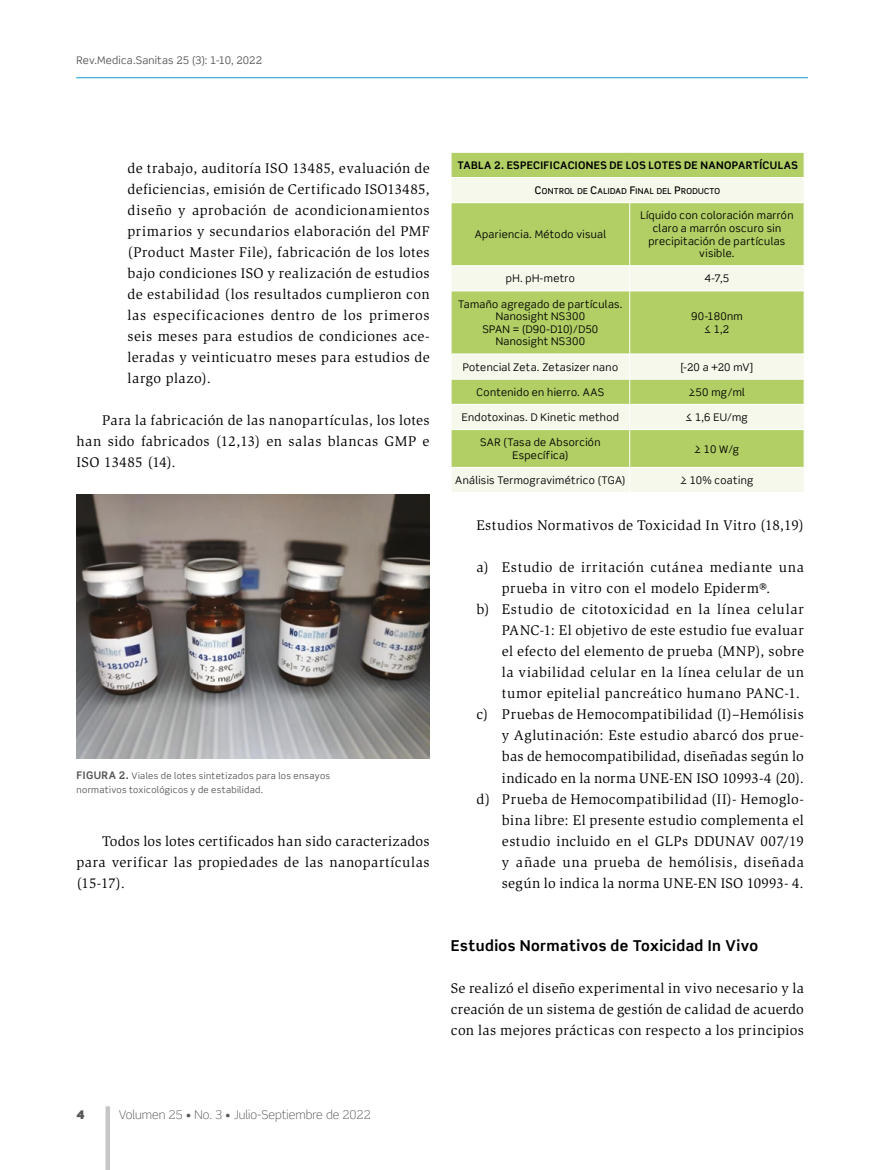
<style>
.page{position:relative;width:872px;height:1170px;background:#fff}
.page>*{position:absolute;margin:0;border:0;box-sizing:border-box;transform-origin:0 0}
._10Subt_2{font:700 15px "Scene Std";letter-spacing:.03em;color:#000}
._02Body_sin_sang{font:14.4px/21px "Slimbach Std";letter-spacing:.03em;color:#000;text-align:justify}
._01Body_text{font:14.4px/21px "Slimbach Std";letter-spacing:.03em;color:#000;text-align:justify}
.t1{font:300 12px "Scene Std";color:#575756}
.t2{font:900 12px "Scene Std";color:#575756}
._14texto_tablas{font:10.5px/12.6px "Scene Std";letter-spacing:.03em;color:#000;text-align:center}
._15Tit_Tabla{font:700 10.5px "Scene Std";letter-spacing:.035em;color:#000}
.t3{font:10.5px "Scene Std";letter-spacing:.02em;color:#575756}
._18Tit_graf{font:9px/13.5px "Scene Std";letter-spacing:.035em;color:#575756}
._16Encabezado{font:500 8.25px "Scene Std";letter-spacing:.04em;color:#000}
.s1{font-style:inherit}
.s2{font-weight:700;font-size:10.5px}
.s3{font-size:10.5px}
</style>
<div class="page">
<hr style="left:106px;top:1106px;width:4px;height:63px;background:#c6c6c6">
<hr style="left:76px;top:77px;width:732px;height:1px;background:#169ad3">
<img style="left:77px;top:494px;width:352px;height:264px">
<div style="left:452px;top:153px;width:352px;height:24px;background:#b2cf65"></div>
<svg style="left:452px;top:178px;width:352px;height:314px;fill:#b2cf65"></svg>
<svg style="left:451px;top:152px;width:1px;height:25px"></svg>
<hr style="left:451px;top:202px;width:178px;height:1px;background:#fff">
<hr style="left:629px;top:202px;width:175px;height:1px;background:#fff">
<hr style="left:629px;top:203px;width:1px;height:62px;background:#fff">
<hr style="left:451px;top:265px;width:178px;height:1px;background:#fff">
<hr style="left:629px;top:265px;width:175px;height:1px;background:#fff">
<svg style="left:629px;top:266px;width:1px;height:25px"></svg>
<hr style="left:451px;top:291px;width:178px;height:1px;background:#fff">
<hr style="left:629px;top:291px;width:175px;height:1px;background:#fff">
<hr style="left:629px;top:291px;width:1px;height:63px;background:#fff">
<hr style="left:451px;top:354px;width:178px;height:1px;background:#fff">
<hr style="left:629px;top:354px;width:175px;height:1px;background:#fff">
<hr style="left:451px;top:379px;width:178px;height:1px;background:#fff">
<hr style="left:629px;top:379px;width:175px;height:1px;background:#fff">
<hr style="left:451px;top:404px;width:178px;height:1px;background:#fff">
<svg style="left:451px;top:379px;width:1px;height:25px"></svg>
<hr style="left:629px;top:404px;width:175px;height:1px;background:#fff">
<svg style="left:629px;top:355px;width:1px;height:74px"></svg>
<hr style="left:451px;top:429px;width:178px;height:1px;background:#fff">
<hr style="left:629px;top:429px;width:175px;height:1px;background:#fff">
<hr style="left:629px;top:430px;width:1px;height:37px;background:#fff">
<hr style="left:451px;top:467px;width:178px;height:1px;background:#fff">
<hr style="left:629px;top:467px;width:175px;height:1px;background:#fff">
<svg style="left:629px;top:468px;width:1px;height:24px"></svg>
<p class="t3" style="left:77px;top:53px;width:187px">Rev.Medica.Sanitas <span class="s1">25 (3): 1-10, 2022</span></p>
<p class="_02Body_sin_sang" style="left:128px;top:158px;width:303px">de trabajo, auditoría ISO 13485, evaluación de deficiencias, emisión de Certificado ISO13485, diseño y aprobación de acondicionamientos primarios y secundarios elaboración del PMF (Product Master File), fabricación de los lotes bajo condiciones ISO y realización de estudios de estabilidad (los resultados cumplieron con las especificaciones dentro de los primeros seis meses para estudios de condiciones ace&shy;leradas y veinticuatro meses para estudios de largo plazo).</p>
<p class="_01Body_text" style="left:77px;top:410px;width:354px;text-indent:26px">Para la fabricación de las nanopartículas, los lotes han sido fabricados (12,13) en salas blancas GMP e ISO 13485 (14).</p>
<p class="_18Tit_graf" style="left:77px;top:769px;width:255px"><span class="s2">FIGURA 2.</span> Viales de lotes sintetizados para los ensayos normativos toxicológicos y de estabilidad.</p>
<p class="_01Body_text" style="left:77px;top:830px;width:354px;text-indent:26px">Todos los lotes certificados han sido caracterizados para verificar las propiedades de las nanopartículas (15-17).</p>
<p class="_15Tit_Tabla" style="left:457px;top:159px;width:342px">TABLA 2. ESPECIFICACIONES DE LOS LOTES DE NANOPARTÍCULAS</p>
<p class="_16Encabezado" style="left:535px;top:186px;width:187px"><span class="s3">C</span>ONTROL DE <span class="s3">C</span>ALIDAD <span class="s3">F</span>INAL DEL <span class="s3">P</span>RODUCTO</p>
<p class="_14texto_tablas" style="left:475px;top:228px;width:133px">Apariencia. Método visual</p>
<p class="_14texto_tablas" style="left:640px;top:209px;width:154px">Líquido con coloración marrón claro a marrón oscuro sin precipitación de partículas visible.</p>
<p class="_14texto_tablas" style="left:506px;top:272px;width:70px">pH. pH-metro</p>
<p class="_14texto_tablas" style="left:704px;top:272px;width:26px">4-7,5</p>
<p class="_14texto_tablas" style="left:458px;top:297px;width:166px">Tamaño agregado de partículas.<br>Nanosight NS300</p>
<p class="_14texto_tablas" style="left:482px;top:322px;width:117px">SPAN = (D90-D10)/D50<br>Nanosight NS300</p>
<p class="_14texto_tablas" style="left:691px;top:310px;width:53px">90-180nm</p>
<p class="_14texto_tablas" style="left:704px;top:322px;width:26px">≤ 1,2</p>
<p class="_14texto_tablas" style="left:463px;top:360px;width:157px">Potencial Zeta. Zetasizer nano</p>
<p class="_14texto_tablas" style="left:680px;top:360px;width:75px">[-20 a +20 mV]</p>
<p class="_14texto_tablas" style="left:476px;top:385px;width:129px">Contenido en hierro. AAS</p>
<p class="_14texto_tablas" style="left:689px;top:385px;width:57px">≥50 mg/ml</p>
<p class="_14texto_tablas" style="left:462px;top:411px;width:159px">Endotoxinas. D Kinetic method</p>
<p class="_14texto_tablas" style="left:686px;top:411px;width:63px">≤ 1,6 EU/mg</p>
<p class="_14texto_tablas" style="left:480px;top:436px;width:122px">SAR (Tasa de Absorción<br>Específica)</p>
<p class="_14texto_tablas" style="left:694px;top:442px;width:46px">≥ 10 W/g</p>
<p class="_14texto_tablas" style="left:455px;top:474px;width:172px">Análisis Termogravimétrico (TGA)</p>
<p class="_14texto_tablas" style="left:680px;top:474px;width:74px">≥ 10% coating</p>
<p class="_01Body_text" style="left:476px;top:515px;width:329px">Estudios Normativos de Toxicidad In Vitro (18,19)</p>
<p class="_02Body_sin_sang" style="left:476px;top:557px;width:329px;text-align:center">a) Estudio de irritación cutánea mediante una prueba in vitro con el modelo Epiderm®.</p>
<p class="_02Body_sin_sang" style="left:502px;top:599px;width:303px;text-indent:-26px">b) Estudio de citotoxicidad en la línea celular PANC-1: El objetivo de este estudio fue evaluar el efecto del elemento de prueba (MNP), sobre la viabilidad celular en la línea celular de un tumor epitelial pancreático humano PANC-1.</p>
<p class="_02Body_sin_sang" style="left:502px;top:704px;width:303px;text-indent:-26px">c) Pruebas de Hemocompatibilidad (I)–Hemólisis y Aglutinación: Este estudio abarcó dos prue&shy;bas de hemocompatibilidad, diseñadas según lo indicado en la norma UNE-EN ISO 10993-4 (20).</p>
<p class="_02Body_sin_sang" style="left:502px;top:788px;width:303px;text-indent:-26px">d) Prueba de Hemocompatibilidad (II)- Hemoglo&shy;bina libre: El presente estudio complementa el estudio incluido en el GLPs DDUNAV 007/19 y añade una prueba de hemólisis, diseñada según lo indica la norma UNE-EN ISO 10993- 4.</p>
<p class="_10Subt_2" style="left:451px;top:935px;width:309px">Estudios Normativos de Toxicidad In Vivo</p>
<p class="_02Body_sin_sang" style="left:451px;top:977px;width:354px">Se realizó el diseño experimental in vivo necesario y la creación de un sistema de gestión de calidad de acuerdo con las mejores prácticas con respecto a los principios</p>
<p class="t2" style="left:76px;top:1106px;width:10px">4</p>
<p class="t1" style="left:119px;top:1106px;width:253px">Volumen 25 • No. 3 • Julio-Septiembre de 2022</p>
</div>
